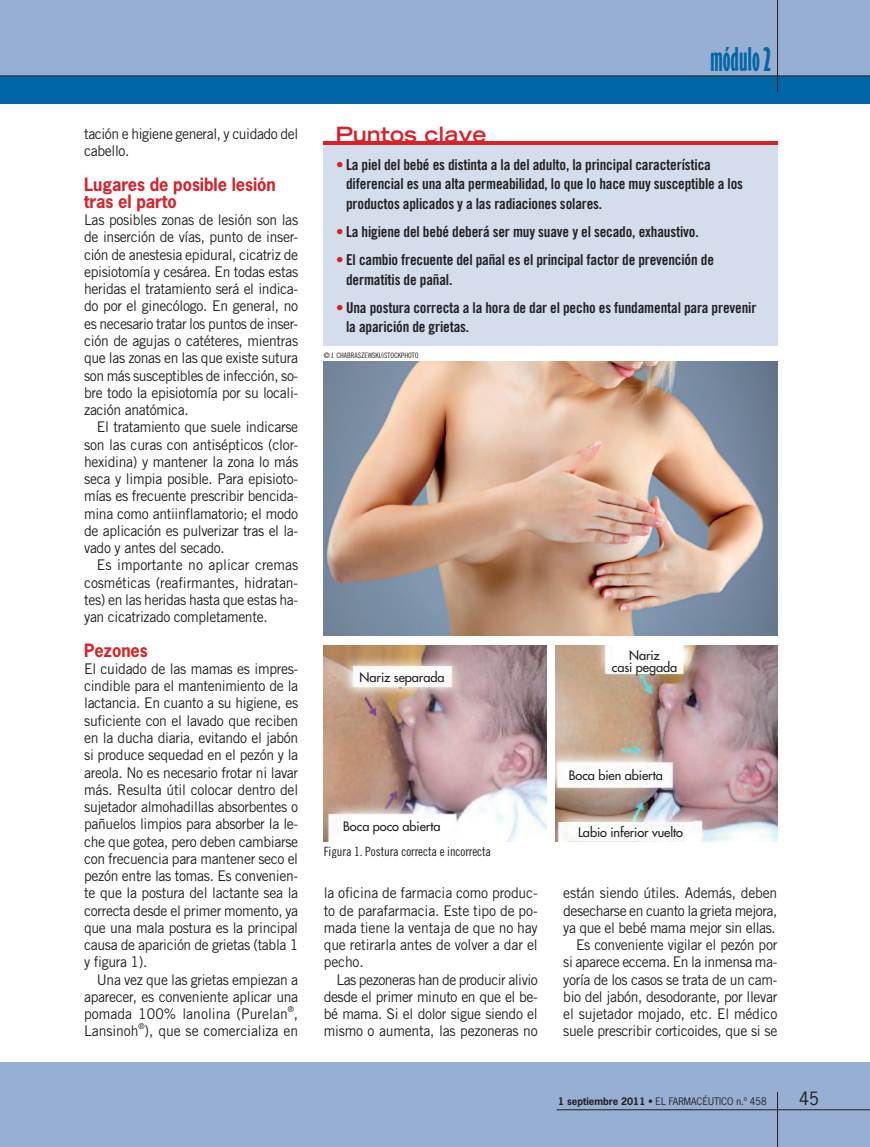
<style>
.page{position:relative;width:870px;height:1147px;background:#fff}
.page>*{position:absolute;margin:0;border:0;box-sizing:border-box;transform-origin:0 0}
.t1{font:30px "Gill Sans Std Bold Extra Cond";color:#0166a5}
.t2{font:700 expanded 21px "Trade Gothic LT Std";color:#da2128}
.t3{font:700 17.25px/17.2px "News Gothic Std";letter-spacing:-.005em;color:#da2128;scale:.95 1}
.t4{font:17.25px "News Gothic Std";color:#231f20}
.t5{font:15px/19.5px "Trade Gothic LT Std Bd Cn 20";letter-spacing:-.01em;color:#231f20}
.t6{font:14.7px/17.2px "Trade Gothic LT Std";letter-spacing:-.025em;color:#231f20;text-align:justify;scale:.95 1}
.t7{font:14.7px "Trade Gothic LT Std";letter-spacing:-.005em;color:#231f20;scale:.95 1}
.t8{font:500 12.75px/12px "Futura Std";letter-spacing:-.005em;color:#231f20;text-align:center}
.t9{font:12.75px "Trade Gothic LT Std Cn 18";letter-spacing:-.005em;color:#231f20}
.t10{font:9.75px "News Gothic Std";color:#231f20}
.t11{font:8.1px "Trade Gothic LT Std";color:#231f20;scale:.95 1}
.t12{font:7.5px "Trade Gothic LT Std Cn 18";letter-spacing:-.005em;color:#231f20}
.s1{color:#da2128}
.s2{font-weight:700}
</style>
<div class="page">
<div style="left:0;top:1062px;width:870px;height:84px;background:#97afd3"></div>
<div style="left:0;top:0;width:870px;height:103px;background:#97afd3"></div>
<div style="left:0;top:76px;width:870px;height:27px;background:#0166a5"></div>
<hr style="left:556px;top:1109px;width:314px;height:1px;background:#231f20">
<hr style="left:777px;top:1091px;width:1px;height:55px;background:#231f20">
<hr style="left:777px;top:0;width:1px;height:92px;background:#231f20">
<hr style="left:0;top:76px;width:870px;height:1px;background:#231f20">
<div style="left:323px;top:142px;width:454px;height:30px;background:#da2128"></div>
<div style="left:323px;top:145px;width:454px;height:200px;background:#d4ddec"></div>
<img style="left:324px;top:361px;width:453px;height:274px">
<img style="left:324px;top:645px;width:222px;height:196px">
<img style="left:556px;top:645px;width:221px;height:196px">
<p class="t6" style="left:84px;top:127px;width:227px">tación e higiene general, y cuidado del cabello.</p>
<p class="t3" style="left:84px;top:177px;width:203px">Lugares de posible lesión tras el parto</p>
<p class="t6" style="left:84px;top:213px;width:227px">Las posibles zonas de lesión son las de inserción de vías, punto de inser&shy;ción de anestesia epidural, cicatriz de episiotomía y cesárea. En todas estas heridas el tratamiento será el indica&shy;do por el ginecólogo. En general, no es necesario tratar los puntos de inser&shy;ción de agujas o catéteres, mientras que las zonas en las que existe sutura son más susceptibles de infección, so&shy;bre todo la episiotomía por su locali&shy;zación anatómica.</p>
<p class="t6" style="left:84px;top:420px;width:227px;text-indent:13px">El tratamiento que suele indicarse son las curas con antisépticos (clor&shy;hexidina) y mantener la zona lo más seca y limpia posible. Para episioto&shy;mías es frecuente prescribir bencida&shy;mina como antiinflamatorio; el modo de aplicación es pulverizar tras el la&shy;vado y antes del secado.</p>
<p class="t6" style="left:84px;top:558px;width:227px;text-indent:13px">Es importante no aplicar cremas cosméticas (reafirmantes, hidratan&shy;tes) en las heridas hasta que estas ha&shy;yan cicatrizado completamente.</p>
<p class="t3" style="left:84px;top:642px;width:69px">Pezones</p>
<p class="t6" style="left:84px;top:661px;width:227px">El cuidado de las mamas es impres&shy;cindible para el mantenimiento de la lactancia. En cuanto a su higiene, es suficiente con el lavado que reciben en la ducha diaria, evitando el jabón si produce sequedad en el pezón y la areola. No es necesario frotar ni lavar más. Resulta útil colocar dentro del sujetador almohadillas absorbentes o pañuelos limpios para absorber la le&shy;che que gotea, pero deben cambiarse con frecuencia para mantener seco el pezón entre las tomas. Es convenien&shy;te que la postura del lactante sea la correcta desde el primer momento, ya que una mala postura es la principal causa de aparición de grietas (tabla 1 y figura 1).</p>
<p class="t6" style="left:84px;top:972px;width:227px;text-indent:13px">Una vez que las grietas empiezan a aparecer, es conveniente aplicar una pomada 100% lanolina (Purelan ,</p>
<p class="t11" style="left:288px;top:1005px;width:8px">®</p>
<p class="t7" style="left:84px;top:1025px;width:227px">Lansinoh ), que se comercializa en</p>
<p class="t11" style="left:139px;top:1023px;width:8px">®</p>
<h2 class="t2" style="left:335px;top:124px;width:153px">Puntos clave</h2>
<h1 class="t1" style="left:710px;top:49px;width:62px">módulo 2</h1>
<p class="t5" style="left:346px;top:157px;width:398px;text-indent:-10px"><span class="s1">•</span> La piel del bebé es distinta a la del adulto, la principal característica diferencial es una alta permeabilidad, lo que lo hace muy susceptible a los productos aplicados y a las radiaciones solares.</p>
<p class="t5" style="left:336px;top:224px;width:364px"><span class="s1">•</span> La higiene del bebé deberá ser muy suave y el secado, exhaustivo.</p>
<p class="t5" style="left:346px;top:252px;width:369px;text-indent:-10px"><span class="s1">•</span> El cambio frecuente del pañal es el principal factor de prevención de dermatitis de pañal.</p>
<p class="t5" style="left:346px;top:299px;width:412px;text-indent:-10px"><span class="s1">•</span> Una postura correcta a la hora de dar el pecho es fundamental para prevenir la aparición de grietas.</p>
<p class="t12" style="left:324px;top:352px;width:96px">© J. CHABRASZEWSKI/iSTOCKPHOTO</p>
<p class="t8" style="left:360px;top:672px;width:86px">Nariz separada</p>
<p class="t8" style="left:612px;top:649px;width:67px">Nariz<br>casi pegada</p>
<p class="t8" style="left:569px;top:770px;width:96px">Boca bien abierta</p>
<p class="t8" style="left:343px;top:821px;width:99px">Boca poco abierta</p>
<p class="t8" style="left:578px;top:827px;width:106px">Labio inferior vuelto</p>
<p class="t9" style="left:324px;top:846px;width:169px">Figura 1. Postura correcta e incorrecta</p>
<p class="t6" style="left:324px;top:886px;width:227px">la oficina de farmacia como produc&shy;to de parafarmacia. Este tipo de po&shy;mada tiene la ventaja de que no hay que retirarla antes de volver a dar el pecho.</p>
<p class="t6" style="left:324px;top:972px;width:227px;text-indent:13px">Las pezoneras han de producir alivio desde el primer minuto en que el be&shy;bé mama. Si el dolor sigue siendo el mismo o aumenta, las pezoneras no</p>
<p class="t6" style="left:563px;top:886px;width:227px;text-align:right">están siendo útiles. Además, deben desecharse en cuanto la grieta mejora, ya que el bebé mama mejor sin ellas.<br>Es conveniente vigilar el pezón por si aparece eccema. En la inmensa ma&shy;yoría de los casos se trata de un cam&shy;bio del jabón, desodorante, por llevar el sujetador mojado, etc. El médico suele prescribir corticoides, que si se</p>
<p class="t10" style="left:558px;top:1096px;width:210px"><span class="s2">1 septiembre 2011</span> • EL FARMACÉUTICO n.º 458</p>
<p class="t4" style="left:799px;top:1090px;width:21px">45</p>
</div>
